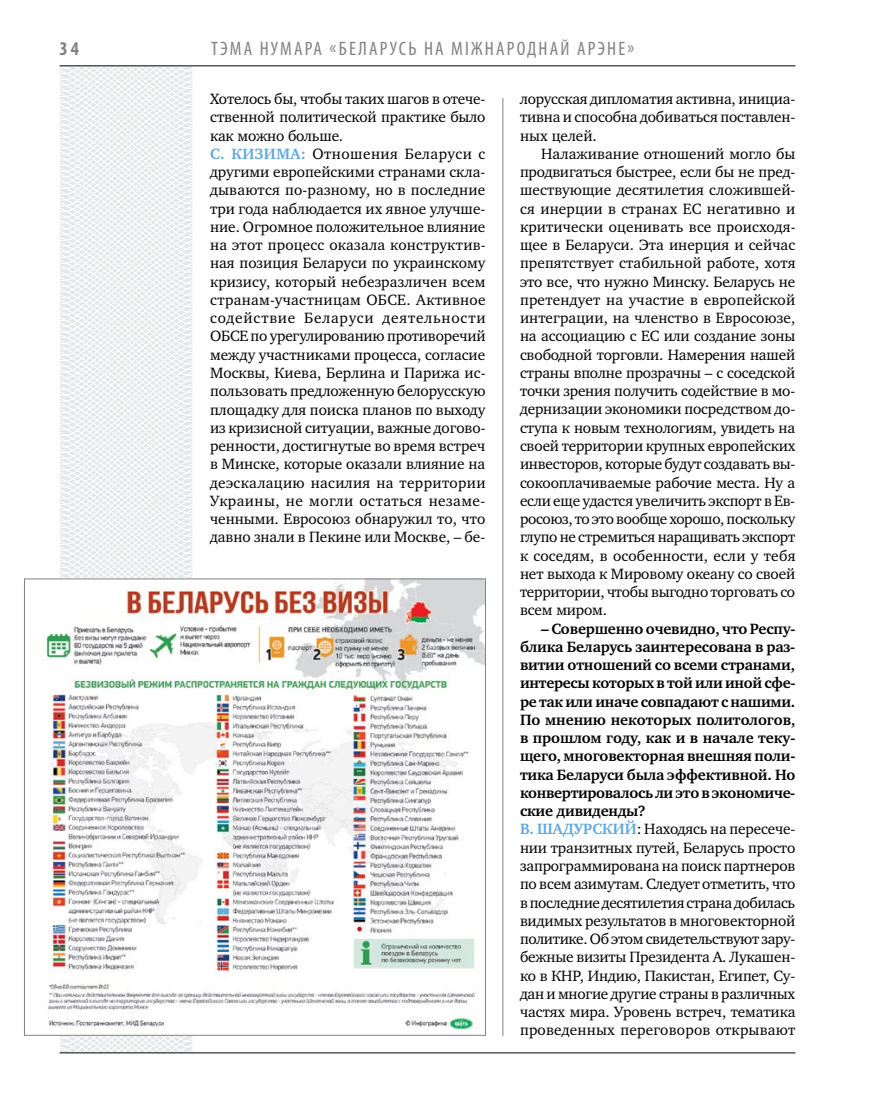
<style>
.page{position:relative;width:872px;height:1106px;background:#fff}
.page>*{position:absolute;margin:0;border:0;box-sizing:border-box;transform-origin:0 0}
.t1{font:condensed 19.5px "Myriad Pro";letter-spacing:.11em;color:#808285}
.t2{font:700 condensed 19.5px "Myriad Pro";color:#808285}
.t3{font:15.3px/18.3px "Charter C";color:#000}
.s1{font-weight:700;color:#5ea7dc}
.s2{font-weight:700}
</style>
<div class="page">
<svg style="left:24px;top:65px;width:227px;height:989px"></svg>
<hr style="left:502px;top:98px;width:1px;height:938px;background:#808285">
<hr style="left:60px;top:1052px;width:735px;height:1px;background:#000">
<hr style="left:60px;top:65px;width:735px;height:1px;background:#000">
<img style="left:36px;top:580px;width:447px;height:453px">
<p class="t2" style="left:60px;top:37px;width:21px">34</p>
<p class="t1" style="left:211px;top:37px;width:425px">Тэма нумара «Беларусь на міжнароднай арэне»</p>
<p class="t3" style="left:210px;top:90px;width:277px">Хотелось бы, чтобы таких шагов в отече&shy;ственной политической практике было как можно больше.<br><span class="s1">С. Кизима:</span> Отношения Беларуси с другими европейскими странами скла&shy;дываются по-разному, но в последние три года наблюдается их явное улучше&shy;ние. Огромное положительное влияние на этот процесс оказала конструктив&shy;ная позиция Беларуси по украинскому кризису, который небезразличен всем странам-участницам ОБСЕ. Активное содействие Беларуси деятельности ОБСЕ по урегулированию противоречий между участниками процесса, согласие Москвы, Киева, Берлина и Парижа ис&shy;пользовать предложенную белорусскую площадку для поиска планов по выходу из кризисной ситуации, важные догово&shy;ренности, достигнутые во время встреч в Минске, которые оказали влияние на деэскалацию насилия на территории Украины, не могли остаться незаме&shy;ченными. Евросоюз обнаружил то, что давно знали в Пекине или Москве, – бе-</p>
<p class="t3" style="left:520px;top:90px;width:277px;text-align:justify">лорусская дипломатия активна, инициа&shy;тивна и способна добиваться поставлен&shy;ных целей.</p>
<p class="t3" style="left:520px;top:145px;width:277px;text-align:justify;text-indent:21px">Налаживание отношений могло бы продвигаться быстрее, если бы не пред&shy;шествующие десятилетия сложившей&shy;ся инерции в странах ЕС негативно и критически оценивать все происходя&shy;щее в Беларуси. Эта инерция и сейчас препятствует стабильной работе, хотя это все, что нужно Минску. Беларусь не претендует на участие в европейской интеграции, на членство в Евросоюзе, на ассоциацию с ЕС или создание зоны свободной торговли. Намерения нашей страны вполне прозрачны – с соседской точки зрения получить содействие в мо&shy;дернизации экономики посредством до&shy;ступа к новым технологиям, увидеть на своей территории крупных европейских инвесторов, которые будут создавать вы&shy;сокооплачиваемые рабочие места. Ну а если еще удастся увеличить экспорт в Ев&shy;росоюз, то это вообще хорошо, поскольку глупо не стремиться наращивать экспорт к соседям, в особенности, если у тебя нет выхода к Мировому океану со своей территории, чтобы выгодно торговать со всем миром.</p>
<p class="t3" style="left:520px;top:619px;width:277px;text-indent:21px"><span class="s2">– Совершенно очевидно, что Респу&shy;блика Беларусь заинтересована в раз&shy;витии отношений со всеми странами, интересы которых в той или иной сфе&shy;ре так или иначе совпадают с нашими.<br>По мнению некоторых политологов, в прошлом году, как и в начале теку&shy;щего, многовекторная внешняя поли&shy;тика Беларуси была эффективной. Но конвертировалось ли это в экономиче&shy;ские дивиденды?<br></span><span class="s1">В. Шадурский</span>: Находясь на пересече&shy;нии транзитных путей, Беларусь просто запрограммирована на поиск партнеров по всем азимутам. Следует отметить, что в последние десятилетия страна добилась видимых результатов в многовекторной политике. Об этом свидетельствуют зару&shy;бежные визиты Президента А. Лукашен&shy;ко в КНР, Индию, Пакистан, Египет, Су&shy;дан и многие другие страны в различных частях мира. Уровень встреч, тематика проведенных переговоров открывают</p>
</div>
